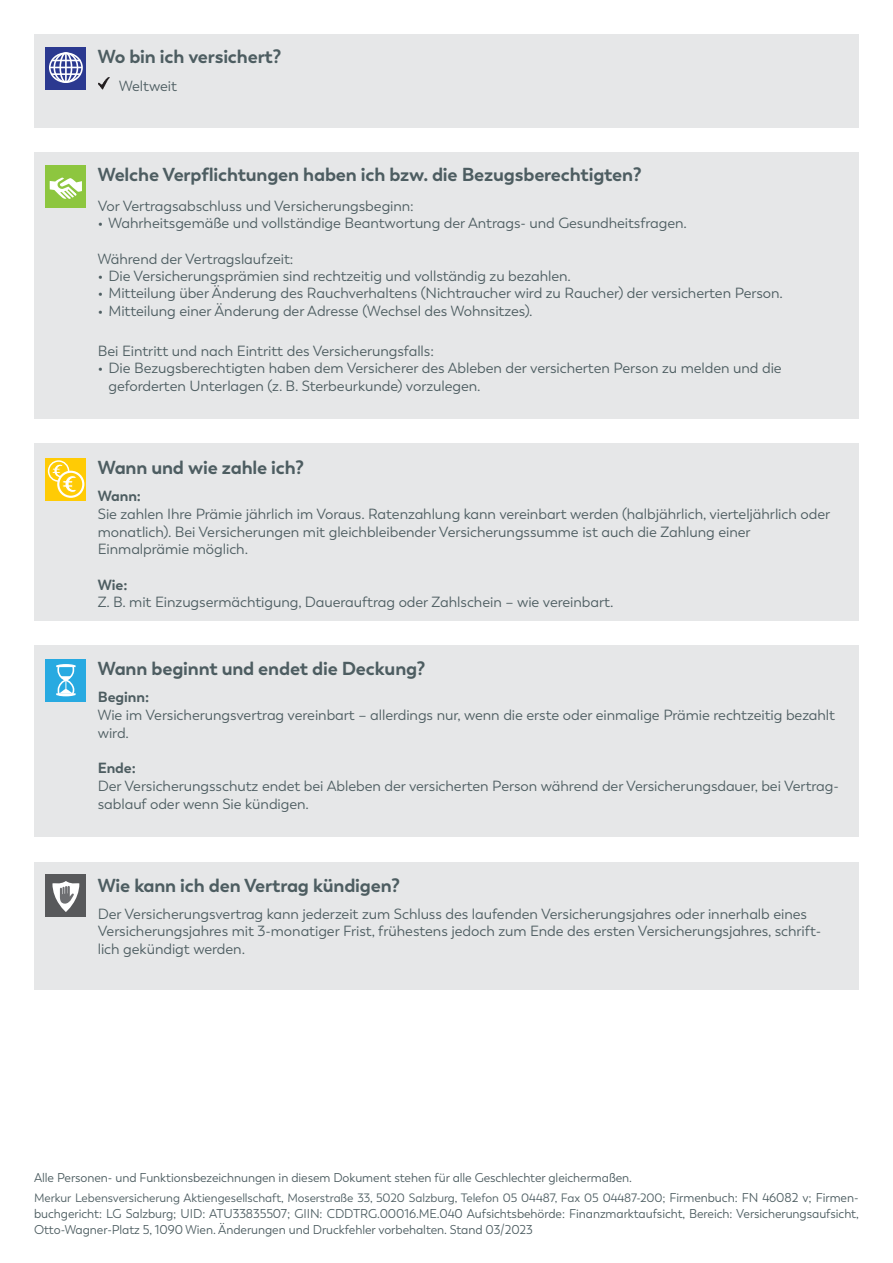
<style>
.page{position:relative;width:893px;height:1263px;background:#fff}
.page>*{position:absolute;margin:0;border:0;box-sizing:border-box;transform-origin:0 0}
.t1{font:700 18.75px "Boston";letter-spacing:-.01em;color:#4d5d61}
.t2{font:14.7px/17.7px "Boston";letter-spacing:-.005em;color:#4d5d61}
.t3{font:700 14.7px "Boston";letter-spacing:-.005em;color:#4d5d61}
.t4{font:12.75px/15.8px "Boston";letter-spacing:-.005em;color:#4d5d61;scale:.96 1}
.t5{font:12.15px "Boston";letter-spacing:-.005em;color:#4d5d61}
.s1{font-family:"Brandon Text"}
.s2{font-size:12.75px}
</style>
<div class="page">
<div style="left:34px;top:861px;width:825px;height:128px;background:#e6e7e8"></div>
<div style="left:34px;top:645px;width:825px;height:192px;background:#e6e7e8"></div>
<div style="left:34px;top:443px;width:825px;height:177px;background:#e6e7e8"></div>
<div style="left:34px;top:153px;width:825px;height:266px;background:#e6e7e8"></div>
<div style="left:34px;top:34px;width:825px;height:94px;background:#e6e7e8"></div>
<svg style="left:46px;top:47px;width:40px;height:42px"></svg>
<div style="left:49px;top:52px;width:34px;height:31px;border:2px solid #fff;border-radius:50%"></div>
<div style="left:53px;top:52px;width:25px;height:31px;border:2px solid #fff;border-radius:50%"></div>
<div style="left:59px;top:52px;width:13px;height:31px;border:2px solid #fff;border-radius:50%"></div>
<hr style="left:65px;top:53px;width:2px;height:30px;background:#fff">
<svg style="left:52px;top:60px;width:29px;height:1px"></svg>
<hr style="left:52px;top:73px;width:29px;height:2px;background:#fff">
<hr style="left:50px;top:67px;width:32px;height:1px;background:#fff">
<svg style="left:98px;top:77px;width:11px;height:12px"></svg>
<div style="left:46px;top:166px;width:40px;height:42px;background:#8dc63f"></div>
<svg style="left:50px;top:177px;width:32px;height:22px"></svg>
<div style="left:46px;top:458px;width:40px;height:42px;background:#ffcb05"></div>
<svg style="left:49px;top:461px;width:20px;height:20px"></svg>
<div style="left:48px;top:460px;width:21px;height:22px;border:1px solid #fff;border-radius:50%"></div>
<svg style="left:58px;top:472px;width:25px;height:25px"></svg>
<div style="left:57px;top:471px;width:27px;height:27px;border:2px solid #fff;border-radius:50%"></div>
<svg style="left:52px;top:464px;width:25px;height:29px"></svg>
<div style="left:46px;top:659px;width:40px;height:42px;background:#28aae1"></div>
<svg style="left:56px;top:664px;width:20px;height:32px"></svg>
<div style="left:46px;top:874px;width:40px;height:43px;background:#58595b"></div>
<svg style="left:52px;top:881px;width:27px;height:31px"></svg>
<p class="t1" style="left:98px;top:44px;width:185px">Wo bin ich versichert?</p>
<p class="t2" style="left:119px;top:77px;width:60px">Weltweit</p>
<p class="t1" style="left:98px;top:163px;width:545px">Welche Verpflichtungen haben ich bzw. die Bezugsberechtigten?</p>
<p class="t2" style="left:98px;top:197px;width:318px">Vor Vertragsabschluss und Versicherungsbeginn:</p>
<p class="t2" style="left:98px;top:214px;width:591px"><span class="s1">•</span> Wahrheitsgemäße und vollständige Beantwortung der Antrags- und Gesundheitsfragen.</p>
<p class="t2" style="left:98px;top:250px;width:197px">Während der Vertragslaufzeit:</p>
<p class="t2" style="left:98px;top:267px;width:475px"><span class="s1">•</span> Die Versicherungsprämien sind rechtzeitig und vollständig zu bezahlen.</p>
<p class="t2" style="left:98px;top:285px;width:687px"><span class="s1">•</span> Mitteilung über Änderung des Rauchverhaltens (Nichtraucher wird zu Raucher) der versicherten Person.</p>
<p class="t2" style="left:98px;top:302px;width:436px"><span class="s1">•</span> Mitteilung einer Änderung der Adresse (Wechsel des Wohnsitzes).</p>
<p class="t2" style="left:98px;top:343px;width:338px">Bei Eintritt und nach Eintritt des Versicherungsfalls:</p>
<p class="t2" style="left:108px;top:360px;width:675px;text-indent:-11px"><span class="s1">•</span> Die Bezugsberechtigten haben dem Versicherer des Ableben der versicherten Person zu melden und die geforderten Unterlagen (z. B. Sterbeurkunde) vorzulegen.</p>
<p class="t1" style="left:98px;top:456px;width:208px">Wann und wie zahle ich?</p>
<p class="t3" style="left:98px;top:487px;width:45px">Wann:</p>
<p class="t2" style="left:98px;top:505px;width:734px">Sie zahlen Ihre Prämie jährlich im Voraus. Ratenzahlung kann vereinbart werden (halbjährlich, vierteljährlich oder monatlich). Bei Versicherungen mit gleichbleibender Versicherungssumme ist auch die Zahlung einer<br>Einmalprämie möglich.</p>
<p class="t3" style="left:98px;top:575px;width:31px">Wie:</p>
<p class="t2" style="left:98px;top:594px;width:517px">Z. B. mit Einzugsermächtigung, Dauerauftrag oder Zahlschein – wie vereinbart.</p>
<p class="t1" style="left:98px;top:657px;width:329px">Wann beginnt und endet die Deckung?</p>
<p class="t3" style="left:98px;top:688px;width:53px">Beginn:</p>
<p class="t2" style="left:98px;top:706px;width:739px">Wie im Versicherungsvertrag vereinbart – allerdings nur, wenn die erste oder einmalige Prämie rechtzeitig bezahlt wird.</p>
<p class="t3" style="left:98px;top:759px;width:40px">Ende:</p>
<p class="t2" style="left:98px;top:777px;width:743px">Der Versicherungsschutz endet bei Ableben der versicherten Person während der Versicherungsdauer, bei Vertrag&shy;sablauf oder wenn Sie kündigen.</p>
<p class="t1" style="left:98px;top:873px;width:304px">Wie kann ich den Vertrag kündigen?</p>
<p class="t2" style="left:98px;top:905px;width:725px">Der Versicherungsvertrag kann jederzeit zum Schluss des laufenden Versicherungsjahres oder innerhalb eines<br>Versicherungsjahres mit 3-monatiger Frist, frühestens jedoch zum Ende des ersten Versicherungsjahres, schrift&shy;lich gekündigt werden.</p>
<p class="t4" style="left:34px;top:1170px;width:624px">Alle Personen- und Funktionsbezeichnungen in diesem Dokument stehen für alle Geschlechter gleichermaßen.</p>
<p class="t5" style="left:34px;top:1191px;width:826px">Merkur Lebensversicherung Aktiengesellschaft, Moserstraße 33, 5020 Salzburg, Telefon 05 04487, Fax 05 04487-200; <span class="s2">Firmenbuch: FN 46082 v; Firmen-</span></p>
<p class="t4" style="left:34px;top:1206px;width:861px">buchgericht: LG Salzburg; UID: ATU33835507; GIIN: CDDTRG.00016.ME.040 Aufsichtsbehörde: Finanzmarktaufsicht, Bereich: Versicherungsaufsicht,<br>Otto-Wagner-Platz 5, 1090 Wien. Änderungen und Druckfehler vorbehalten. Stand 03/2023</p>
</div>
